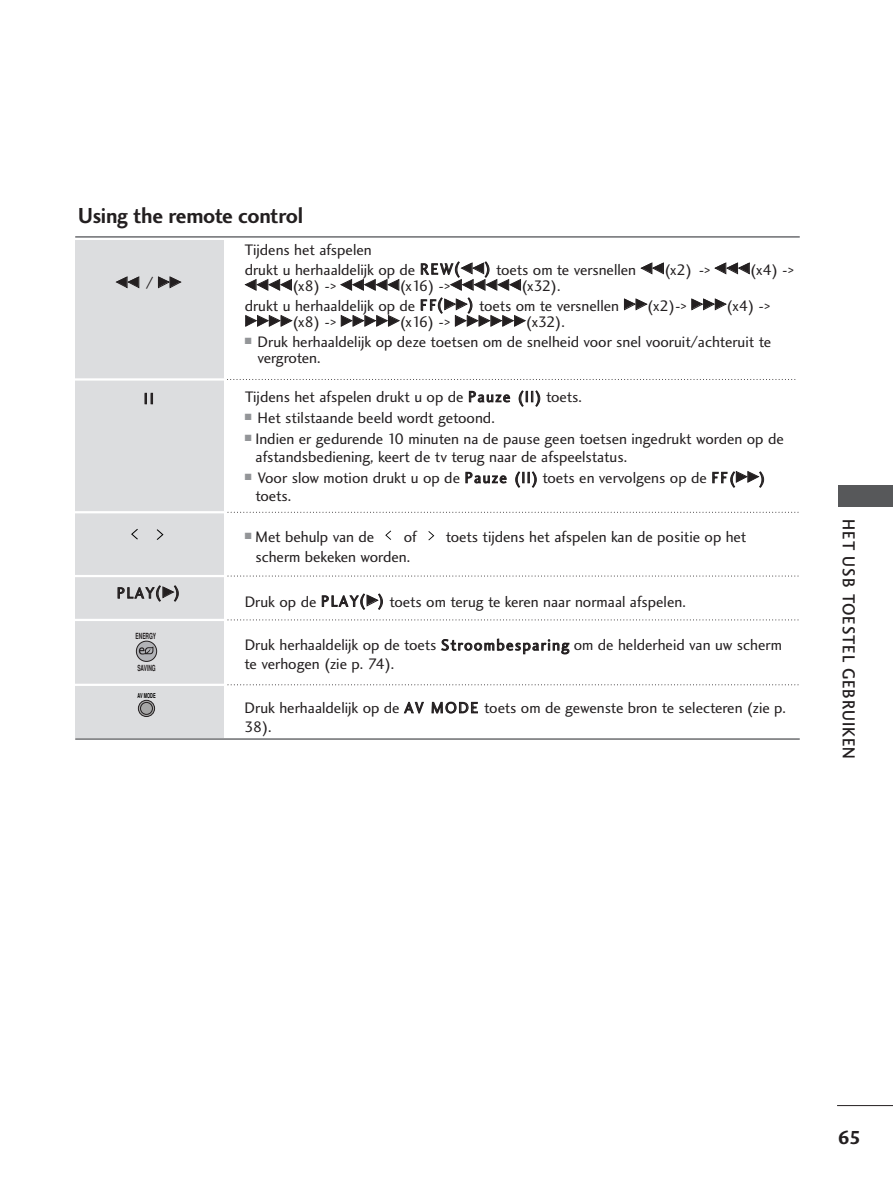
<style>
.page{position:relative;width:893px;height:1190px;background:#fff}
.page>*{position:absolute;margin:0;border:0;box-sizing:border-box;transform-origin:0 0}
.t1{font:22.5px "Charlotte Sans Bold Plain";letter-spacing:-.01em;color:#231f20;scale:.95 1}
.t2{font:19.5px "Charlotte Sans Bold Plain";color:#231f20}
.t3{font:18px "Charlotte Sans Medium Plain";letter-spacing:.06em;color:#231f20;scale:.9 1}
.t4{font:15.75px/19.5px "Charlotte Sans Book Plain";color:#231f20}
.t5{font:12px "FZDING33";color:#231f20}
.t6{font:700 8.4px "Helvetica";color:#231f20;scale:.58 1}
.t7{font:700 6.75px "Helvetica";color:#000;scale:.58 1}
.s1{font-family:"FZDING33";font-size:12px}
.s2{font-family:"Charlotte Sans Book Plain";font-size:15.75px}
</style>
<div class="page">
<hr style="left:837px;top:1105px;width:55px;height:1px;background:#231f20">
<div style="left:838px;top:485px;width:54px;height:21px;background:#57585a"></div>
<svg style="left:428px;top:531px;width:6px;height:9px"></svg>
<svg style="left:385px;top:530px;width:6px;height:10px"></svg>
<div style="left:75px;top:240px;width:149px;height:498px;background:#dcdddf"></div>
<svg style="left:227px;top:379px;width:569px;height:1px"></svg>
<svg style="left:227px;top:575px;width:572px;height:1px"></svg>
<svg style="left:227px;top:512px;width:572px;height:1px"></svg>
<hr style="left:74px;top:378px;width:152px;height:2px;background:#fff">
<hr style="left:74px;top:575px;width:152px;height:2px;background:#fff">
<hr style="left:74px;top:511px;width:152px;height:2px;background:#fff">
<svg style="left:227px;top:619px;width:572px;height:1px"></svg>
<hr style="left:74px;top:619px;width:152px;height:2px;background:#fff">
<svg style="left:227px;top:684px;width:572px;height:1px"></svg>
<hr style="left:74px;top:683px;width:152px;height:3px;background:#fff">
<hr style="left:75px;top:236px;width:724px;height:2px;background:#6c6d70">
<hr style="left:75px;top:738px;width:724px;height:2px;background:#6c6d70">
<svg style="left:157px;top:529px;width:6px;height:11px"></svg>
<svg style="left:131px;top:529px;width:7px;height:10px"></svg>
<svg style="left:138px;top:700px;width:17px;height:17px"></svg>
<div style="left:140px;top:702px;width:13px;height:13px;background:#a6a6a6;border:1px solid #231f20;border-radius:50%"></div>
<svg style="left:136px;top:641px;width:21px;height:20px"></svg>
<div style="left:136px;top:640px;width:21px;height:22px;border:1px solid #231f20;border-radius:50%"></div>
<svg style="left:139px;top:646px;width:14px;height:8px"></svg>
<h1 class="t1" style="left:78px;top:206px;width:238px">Using the remote control</h1>
<p class="t4" style="left:244px;top:241px;width:550px">Tijdens het afspelen<br>drukt u herhaaldelijk op de REW(<span class="s1">FF</span>) toets om te versnellen <span class="s1">FF</span>(x2) -&gt; <span class="s1">FFF</span>(x4) -&gt;</p>
<p class="t4" style="left:245px;top:277px;width:527px"><span class="s1">FFFF</span>(x8) -&gt; <span class="s1">FFFFF</span>(x16) -&gt;<span class="s1">FFFFFF</span>(x32).<br>drukt u herhaaldelijk op de F F(<span class="s1">GG</span>) toets om te versnellen <span class="s1">GG</span>(x2)-&gt; <span class="s1">GGG</span>(x4) -&gt;</p>
<p class="t4" style="left:245px;top:313px;width:321px"><span class="s1">GGGG</span>(x8) -&gt; <span class="s1">GGGGG</span>(x16) -&gt; <span class="s1">GGGGGG</span>(x32).</p>
<p class="t4" style="left:257px;top:334px;width:515px;line-height:16.5px;text-indent:-13px"><sup>■</sup> Druk herhaaldelijk op deze toetsen om de snelheid voor snel vooruit/achteruit te vergroten.</p>
<p class="t4" style="left:245px;top:388px;width:338px">Tijdens het afspelen drukt u op de Pauze (II) toets.</p>
<p class="t4" style="left:245px;top:409px;width:251px"><sup>■</sup> Het stilstaande beeld wordt getoond.</p>
<p class="t4" style="left:255px;top:431px;width:529px;line-height:18px;text-indent:-11px"><sup>■</sup> Indien er gedurende 10 minuten na de pause geen toetsen ingedrukt worden op de afstandsbediening, keert de tv terug naar de afspeelstatus.</p>
<p class="t4" style="left:255px;top:470px;width:511px;line-height:18px;text-indent:-11px"><sup>■</sup> Voor slow motion drukt u op de Pauze (II) toets en vervolgens op de FF(<span class="s1">GG</span>) toets.</p>
<p class="t4" style="left:245px;top:528px;width:131px"><sup>■</sup> Met behulp van de</p>
<p class="t4" style="left:404px;top:528px;width:14px">of</p>
<p class="t4" style="left:445px;top:528px;width:302px">toets tijdens het afspelen kan de positie op het</p>
<p class="t4" style="left:255px;top:548px;width:156px">scherm bekeken worden.</p>
<p class="t4" style="left:245px;top:593px;width:442px">Druk op de PLAY(<span class="s1">G</span>) toets om terug te keren naar normaal afspelen.</p>
<p class="t4" style="left:244px;top:637px;width:539px;line-height:18.9px">Druk herhaaldelijk op de toets Stroombesparing om de helderheid van uw scherm te verhogen (zie p. 74).</p>
<p class="t4" style="left:244px;top:700px;width:543px;line-height:18.9px">Druk herhaaldelijk op de AV MODE toets om de gewenste bron te selecteren (zie p.<br>38).</p>
<p class="t5" style="left:116px;top:277px;width:67px">FF <span class="s2">/</span> GG</p>
<p class="t4" style="left:144px;top:390px;width:11px">II</p>
<p class="t4" style="left:117px;top:584px;width:64px">PLAY(<span class="s1">G</span>)</p>
<p class="t6" style="left:135px;top:632px;width:37px">ENERGY</p>
<p class="t6" style="left:137px;top:664px;width:33px">SAVING</p>
<p class="t7" style="left:138px;top:693px;width:32px">AV MODE</p>
<p class="t3" style="left:855px;top:519px;width:267px;rotate:90deg">HET USB TOESTEL GEBRUIKEN</p>
<p class="t2" style="left:837px;top:1129px;width:25px">65</p>
</div>
